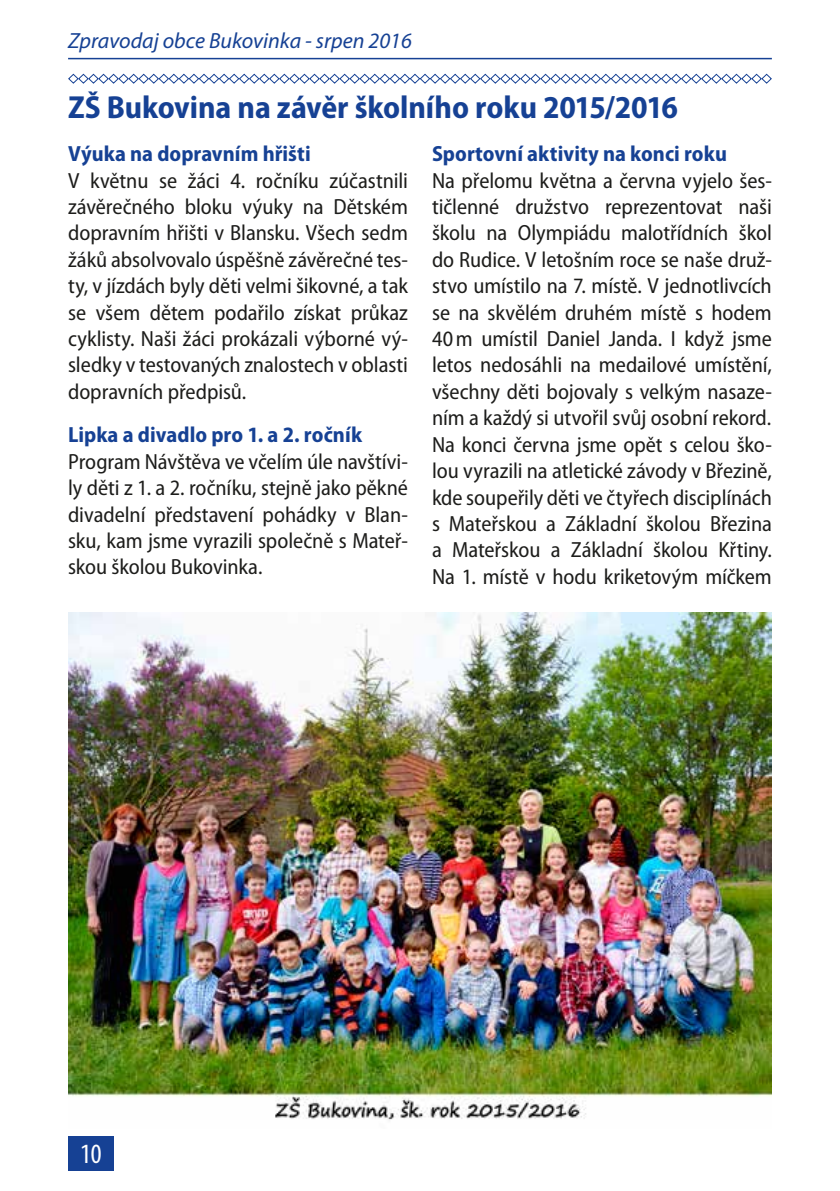
<style>
.page{position:relative;width:840px;height:1191px;background:#fff}
.page>*{position:absolute;margin:0;border:0;box-sizing:border-box;transform-origin:0 0}
.t1{font:700 semi-condensed 32px "Myriad Pro";color:#164194}
.t2{font:condensed 28px "Myriad Pro";color:#fff}
.t3{font:semi-condensed 22px/26.4px "Myriad Pro";letter-spacing:-.005em;color:#1d1d1b;text-align:justify}
.t4{font:700 semi-condensed 22px "Myriad Pro";letter-spacing:.005em;color:#164194}
.t5{font:italic 22px "Myriad Pro";color:#164194}
</style>
<div class="page">
<div style="left:68px;top:1136px;width:45px;height:34px;background:#164194"></div>
<hr style="left:68px;top:58px;width:703px;height:1px;background:#164194">
<svg style="left:68px;top:73px;width:704px;height:11px"></svg>
<img style="left:68px;top:612px;width:703px;height:508px">
<p class="t5" style="left:68px;top:27px;width:345px">Zpravodaj obce Bukovinka - srpen 2016</p>
<h1 class="t1" style="left:68px;top:86px;width:611px">ZŠ Bukovina na závěr školního roku 2015/2016</h1>
<p class="t4" style="left:68px;top:140px;width:244px">Výuka na dopravním hřišti</p>
<p class="t3" style="left:68px;top:167px;width:341px">V květnu se žáci 4. ročníku zúčastnili závěrečného bloku výuky na Dětském dopravním hřišti v Blansku. Všech sedm žáků absolvovalo úspěšně závěrečné tes&shy;ty, v jízdách byly děti velmi šikovné, a tak se všem dětem podařilo získat průkaz cyklisty. Naši žáci prokázali výborné vý&shy;sledky v testovaných znalostech v oblasti dopravních předpisů.</p>
<p class="t4" style="left:68px;top:421px;width:295px">Lipka a divadlo pro 1. a 2. ročník</p>
<p class="t3" style="left:68px;top:448px;width:341px">Program Návštěva ve včelím úle navštívi&shy;ly děti z 1. a 2. ročníku, stejně jako pěkné divadelní představení pohádky v Blan&shy;sku, kam jsme vyrazili společně s Mateř&shy;skou školou Bukovinka.</p>
<p class="t4" style="left:432px;top:140px;width:296px">Sportovní aktivity na konci roku</p>
<p class="t3" style="left:432px;top:167px;width:341px">Na přelomu května a června vyjelo šes&shy;tičlenné družstvo reprezentovat naši školu na Olympiádu malotřídních škol do Rudice. V letošním roce se naše druž&shy;stvo umístilo na 7. místě. V jednotlivcích se na skvělém druhém místě s hodem 40m umístil Daniel Janda. I když jsme letos nedosáhli na medailové umístění, všechny děti bojovaly s velkým nasaze&shy;ním a každý si utvořil svůj osobní rekord.<br>Na konci června jsme opět s celou ško&shy;lou vyrazili na atletické závody v Březině, kde soupeřily děti ve čtyřech disciplínách s Mateřskou a Základní školou Březina a Mateřskou a Základní školou Křtiny.<br>Na 1. místě v hodu kriketovým míčkem</p>
<p class="t2" style="left:80px;top:1136px;width:23px">10</p>
</div>
